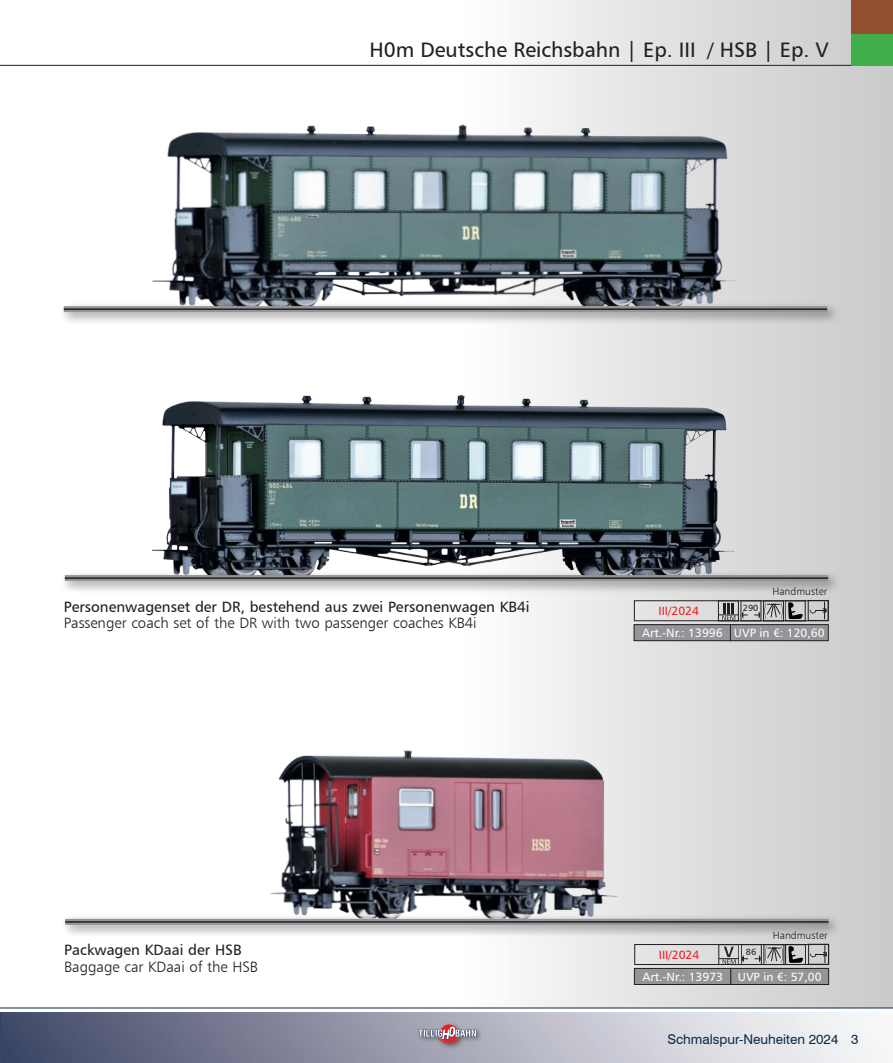
<style>
.page{position:relative;width:893px;height:1063px;background:#fff}
.page>*{position:absolute;margin:0;border:0;box-sizing:border-box;transform-origin:0 0}
.t1{font:21px "Humanist 777 BT Roman B";color:#231f20}
.t2{font:15px "Humanist 777 BT Roman B";color:#231f20}
.t3{font:15px "Humanist 777 BT Light B";color:#231f20}
.t4{font:13.5px "Swiss 721 BT";color:#0e2b4e}
.t5{font:12px "Humanist 777 BT Roman B";color:#fff}
.t6{font:12px "Humanist 777 BT Roman B";color:#ee1d23}
.t7{font:10.5px "Humanist 777 BT Light B";color:#231f20}
.t8{font:9px "Humanist 777 BT Roman B";color:#231f20}
</style>
<div class="page">
<div style="left:1px;top:0;width:892px;height:1007px;background:linear-gradient(to right,#fff,#d5d5d5)"></div>
<div style="left:0;top:1012px;width:893px;height:51px;background:linear-gradient(to right,#434968,#fff)"></div>
<hr style="left:0;top:1012px;width:1px;height:51px;background:#354463">
<hr style="left:0;top:1007px;width:893px;height:1px;background:#0e2b4e">
<div style="left:416px;top:1022px;width:67px;height:29px;background:#231f20;opacity:.5"></div>
<svg style="left:418px;top:1024px;width:58px;height:20px"></svg>
<hr style="left:0;top:65px;width:893px;height:1px;background:#231f20">
<img style="left:261px;top:737px;width:373px;height:177px">
<img style="left:97px;top:46px;width:684px;height:309px">
<img style="left:153px;top:372px;width:583px;height:234px">
<div style="left:851px;top:0;width:42px;height:66px;background:#40ae49"></div>
<div style="left:634px;top:601px;width:194px;height:20px;border:1px solid #231f20"></div>
<div style="left:634px;top:625px;width:97px;height:16px;background:#939598"></div>
<div style="left:634px;top:624px;width:97px;height:17px;border:1px solid #231f20"></div>
<div style="left:730px;top:625px;width:98px;height:16px;background:#939598"></div>
<div style="left:730px;top:624px;width:98px;height:17px;border:1px solid #231f20"></div>
<div style="left:718px;top:601px;width:21px;height:20px;border:1px solid #231f20"></div>
<div style="left:741px;top:601px;width:20px;height:20px;border:1px solid #231f20"></div>
<svg style="left:718px;top:603px;width:30px;height:17px"></svg>
<div style="left:808px;top:600px;width:20px;height:21px;border:1px solid #231f20"></div>
<svg style="left:810px;top:602px;width:17px;height:17px"></svg>
<div style="left:785px;top:601px;width:20px;height:20px;border:1px solid #231f20"></div>
<div style="left:763px;top:601px;width:21px;height:20px;border:1px solid #231f20"></div>
<svg style="left:754px;top:601px;width:50px;height:18px"></svg>
<div style="left:60px;top:570px;width:781px;height:25px;background:#231f20;opacity:.5"></div>
<div style="left:65px;top:575px;width:763px;height:6px;background:#939598"></div>
<hr style="left:65px;top:577px;width:763px;height:2px;background:#231f20">
<div style="left:851px;top:0;width:42px;height:33px;background:#924f32"></div>
<div style="left:634px;top:944px;width:195px;height:21px;border:1px solid #231f20"></div>
<div style="left:634px;top:968px;width:97px;height:16px;background:#939598"></div>
<div style="left:634px;top:968px;width:97px;height:17px;border:1px solid #231f20"></div>
<div style="left:731px;top:968px;width:98px;height:16px;background:#939598"></div>
<div style="left:731px;top:968px;width:98px;height:17px;border:1px solid #231f20"></div>
<div style="left:719px;top:944px;width:20px;height:21px;border:1px solid #231f20"></div>
<div style="left:741px;top:944px;width:20px;height:21px;border:1px solid #231f20"></div>
<svg style="left:719px;top:947px;width:29px;height:17px"></svg>
<div style="left:808px;top:944px;width:21px;height:20px;border:1px solid #231f20"></div>
<svg style="left:810px;top:945px;width:17px;height:18px"></svg>
<div style="left:785px;top:945px;width:21px;height:20px;border:1px solid #231f20"></div>
<div style="left:764px;top:945px;width:20px;height:20px;border:1px solid #231f20"></div>
<svg style="left:755px;top:945px;width:49px;height:18px"></svg>
<div style="left:60px;top:914px;width:782px;height:24px;background:#231f20;opacity:.5"></div>
<div style="left:65px;top:919px;width:764px;height:6px;background:#939598"></div>
<hr style="left:65px;top:921px;width:764px;height:2px;background:#231f20">
<div style="left:59px;top:301px;width:781px;height:25px;background:#231f20;opacity:.5"></div>
<div style="left:64px;top:306px;width:763px;height:6px;background:#939598"></div>
<hr style="left:64px;top:308px;width:763px;height:2px;background:#231f20">
<h1 class="t1" style="left:369px;top:37px;width:461px">H0m Deutsche Reichsbahn | Ep. III / HSB | Ep. V</h1>
<p class="t2" style="left:64px;top:597px;width:467px">Personenwagenset der DR, bestehend aus zwei Personenwagen KB4i</p>
<p class="t3" style="left:64px;top:614px;width:414px">Passenger coach set of the DR with two passenger coaches KB4i</p>
<p class="t6" style="left:658px;top:604px;width:42px">III/2024</p>
<p class="t8" style="left:743px;top:602px;width:17px">290</p>
<p class="t7" style="left:772px;top:585px;width:56px">Handmuster</p>
<p class="t5" style="left:642px;top:625px;width:184px">Art.-Nr.: 13996 UVP in €: 120,60</p>
<p class="t2" style="left:64px;top:941px;width:179px">Packwagen KDaai der HSB</p>
<p class="t3" style="left:64px;top:958px;width:195px">Baggage car KDaai of the HSB</p>
<p class="t6" style="left:659px;top:947px;width:42px">III/2024</p>
<p class="t8" style="left:746px;top:946px;width:12px">86</p>
<p class="t7" style="left:773px;top:929px;width:56px">Handmuster</p>
<p class="t5" style="left:642px;top:969px;width:181px">Art.-Nr.: 13973 UVP in €: 57,00</p>
<p class="t4" style="left:667px;top:1030px;width:193px">Schmalspur-Neuheiten 2024 3</p>
</div>
